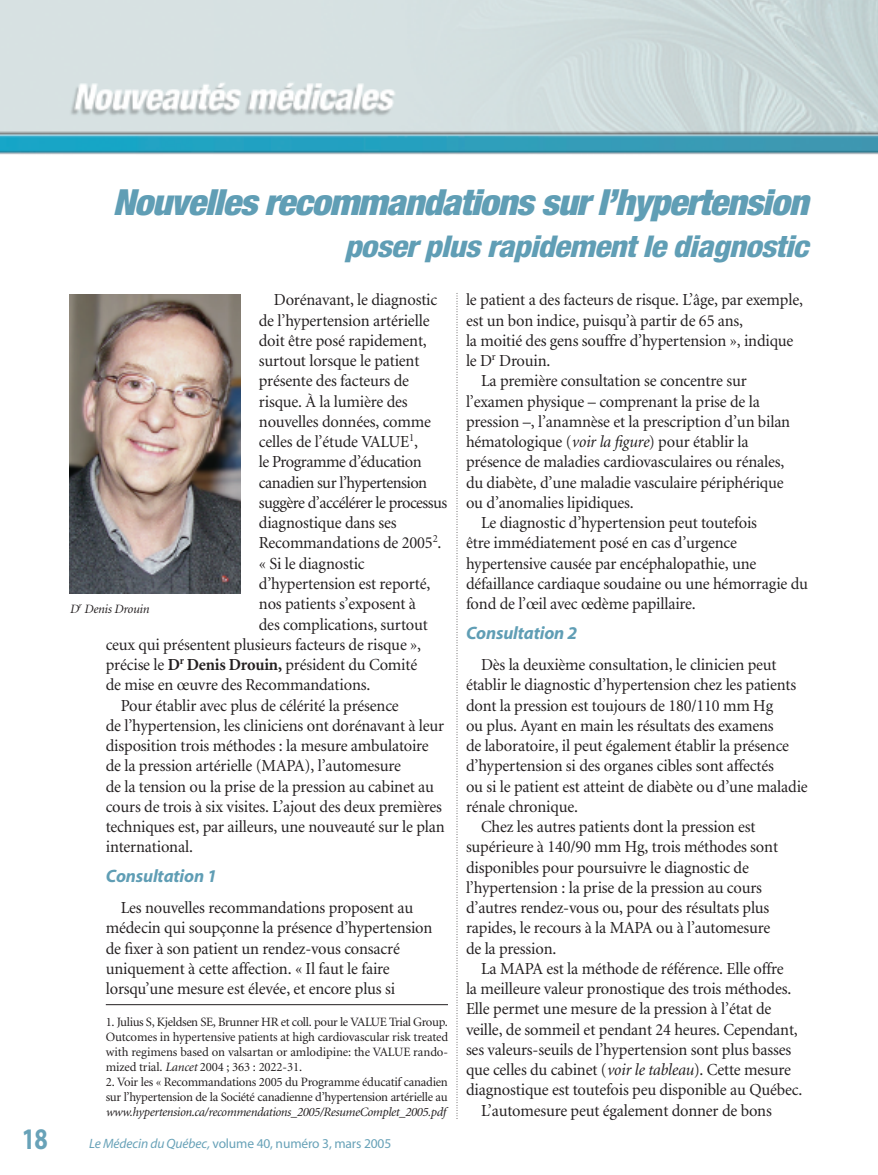
<style>
.page{position:relative;width:878px;height:1175px;background:#fff}
.page>*{position:absolute;margin:0;border:0;box-sizing:border-box;transform-origin:0 0}
.t1{font:italic 900 condensed 36px "Helvetica Neue";letter-spacing:-.025em;color:#609eb5;scale:1.05 1}
.t2{font:italic 800 condensed 30px "Helvetica Neue";letter-spacing:-.025em;color:#609eb5;scale:1.1 1}
.t3{font:700 30px "Myriad";color:#68a2b8;scale:.8 1}
.t4{font:italic 700 18px "Myriad";letter-spacing:-.01em;color:#609eb5}
.t5{font:16.8px/20.2px "Minion";letter-spacing:-.01em;color:#231f20}
.t6{font:16.8px "Minion";letter-spacing:-.03em;color:#231f20}
.t7{font:13.5px "Myriad";letter-spacing:-.01em;color:#68a2b8}
.t8{font:12.75px/15px "Minion";letter-spacing:-.02em;color:#231f20;text-align:justify}
.t9{font:italic 12.75px "Minion";letter-spacing:-.025em;color:#231f20}
.s1{font-weight:700}
.s2{font-style:italic}
</style>
<div class="page">
<img style="left:0;top:0;width:878px;height:155px">
<svg style="left:456px;top:293px;width:1px;height:826px"></svg>
<img style="left:70px;top:294px;width:171px;height:299px">
<hr style="left:106px;top:1004px;width:342px;height:1px;background:#231f20">
<h2 class="t3" style="left:22px;top:1127px;width:34px">18</h2>
<h1 class="t1" style="left:113px;top:189px;width:664px">Nouvelles recommandations sur l’hypertension</h1>
<h2 class="t2" style="left:344px;top:235px;width:423px">poser plus rapidement le diagnostic</h2>
<p class="t5" style="left:274px;top:291px;width:165px">Dorénavant, le diagnostic</p>
<p class="t5" style="left:259px;top:311px;width:172px">de l’hypertension artérielle</p>
<p class="t5" style="left:259px;top:332px;width:169px">doit être posé rapidement,</p>
<p class="t5" style="left:259px;top:352px;width:162px">surtout lorsque le patient</p>
<p class="t5" style="left:259px;top:372px;width:152px">présente des facteurs de</p>
<p class="t5" style="left:259px;top:392px;width:150px">risque. À la lumière des</p>
<p class="t5" style="left:259px;top:413px;width:174px">nouvelles données, comme</p>
<p class="t5" style="left:259px;top:433px;width:161px">celles de l’étude VALUE<sup>1</sup>,</p>
<p class="t6" style="left:259px;top:455px;width:164px">le Programme d’éducation</p>
<p class="t6" style="left:259px;top:476px;width:170px">canadien sur l’hypertension</p>
<p class="t6" style="left:259px;top:496px;width:190px">suggère d’accélérer le processus</p>
<p class="t5" style="left:259px;top:514px;width:139px">diagnostique dans ses</p>
<p class="t5" style="left:259px;top:534px;width:184px">Recommandations de 2005<sup>2</sup>.</p>
<p class="t5" style="left:259px;top:554px;width:107px">« Si le diagnostic</p>
<p class="t5" style="left:259px;top:575px;width:173px">d’hypertension est reporté,</p>
<p class="t5" style="left:259px;top:595px;width:159px">nos patients s’exposent à</p>
<p class="t5" style="left:259px;top:615px;width:170px">des complications, surtout</p>
<p class="t5" style="left:106px;top:635px;width:317px">ceux qui présentent plusieurs facteurs de risque »,</p>
<p class="t5" style="left:106px;top:656px;width:313px">précise le <span class="s1">D</span><sup>r</sup> <span class="s1">Denis Drouin,</span> président du Comité</p>
<p class="t5" style="left:106px;top:676px;width:266px">de mise en œuvre des Recommandations.</p>
<p class="t5" style="left:121px;top:696px;width:279px">Pour établir avec plus de célérité la présence</p>
<p class="t5" style="left:106px;top:716px;width:340px">de l’hypertension, les cliniciens ont dorénavant à leur</p>
<p class="t5" style="left:106px;top:737px;width:324px">disposition trois méthodes : la mesure ambulatoire</p>
<p class="t5" style="left:106px;top:757px;width:297px">de la pression artérielle (MAPA), l’automesure</p>
<p class="t5" style="left:106px;top:777px;width:330px">de la tension ou la prise de la pression au cabinet au</p>
<p class="t5" style="left:106px;top:797px;width:337px">cours de trois à six visites. L’ajout des deux premières</p>
<p class="t5" style="left:106px;top:818px;width:340px">techniques est, par ailleurs, une nouveauté sur le plan</p>
<p class="t5" style="left:106px;top:838px;width:89px">international.</p>
<p class="t4" style="left:106px;top:869px;width:113px">Consultation 1</p>
<p class="t5" style="left:106px;top:899px;width:328px;text-indent:15px">Les nouvelles recommandations proposent au médecin qui soupçonne la présence d’hypertension de fixer à son patient un rendez-vous consacré uniquement à cette affection. « Il faut le faire lorsqu’une mesure est élevée, et encore plus si</p>
<p class="t9" style="left:70px;top:604px;width:81px">D<sup>r</sup> Denis Drouin</p>
<p class="t8" style="left:106px;top:1015px;width:344px">1. Julius S, Kjeldsen SE, Brunner HR et coll. pour le VALUE Trial Group.<br>Outcomes in hypertensive patients at high cardiovascular risk treated with regimens based on valsartan or amlodipine: the VALUE rando&shy;mized trial. <span class="s2">Lancet</span> 2004 ; 363 : 2022-31.</p>
<p class="t8" style="left:106px;top:1075px;width:343px">2. Voir les « Recommandations 2005 du Programme éducatif canadien sur l’hypertension de la Société canadienne d’hypertension artérielle au</p>
<p class="t9" style="left:106px;top:1106px;width:341px">www.hypertension.ca/recommendations_2005/ResumeComplet_2005.pdf</p>
<p class="t7" style="left:89px;top:1138px;width:303px"><span class="s2">Le Médecin du Québec,</span> volume 40, numéro 3, mars 2005</p>
<p class="t5" style="left:466px;top:291px;width:338px">le patient a des facteurs de risque. L’âge, par exemple,</p>
<p class="t5" style="left:466px;top:311px;width:279px">est un bon indice, puisqu’à partir de 65 ans,</p>
<p class="t5" style="left:466px;top:332px;width:329px">la moitié des gens souffre d’hypertension », indique</p>
<p class="t5" style="left:466px;top:352px;width:86px">le D<sup>r</sup> Drouin.</p>
<p class="t5" style="left:481px;top:372px;width:267px">La première consultation se concentre sur</p>
<p class="t5" style="left:466px;top:392px;width:295px">l’examen physique – comprenant la prise de la</p>
<p class="t5" style="left:466px;top:413px;width:326px">pression –, l’anamnèse et la prescription d’un bilan</p>
<p class="t5" style="left:466px;top:433px;width:284px">hématologique (<span class="s2">voir la figure</span>) pour établir la</p>
<p class="t5" style="left:466px;top:453px;width:320px">présence de maladies cardiovasculaires ou rénales,</p>
<p class="t5" style="left:466px;top:473px;width:319px">du diabète, d’une maladie vasculaire périphérique</p>
<p class="t5" style="left:466px;top:494px;width:169px">ou d’anomalies lipidiques.</p>
<p class="t5" style="left:481px;top:514px;width:277px">Le diagnostic d’hypertension peut toutefois</p>
<p class="t5" style="left:466px;top:534px;width:272px">être immédiatement posé en cas d’urgence</p>
<p class="t5" style="left:466px;top:554px;width:292px">hypertensive causée par encéphalopathie, une</p>
<p class="t5" style="left:466px;top:575px;width:343px">défaillance cardiaque soudaine ou une hémorragie du</p>
<p class="t5" style="left:466px;top:595px;width:231px">fond de l’œil avec œdème papillaire.</p>
<p class="t4" style="left:466px;top:626px;width:113px">Consultation 2</p>
<p class="t5" style="left:481px;top:656px;width:297px">Dès la deuxième consultation, le clinicien peut</p>
<p class="t5" style="left:466px;top:676px;width:332px">établir le diagnostic d’hypertension chez les patients</p>
<p class="t5" style="left:466px;top:696px;width:309px">dont la pression est toujours de 180/110 mm Hg</p>
<p class="t5" style="left:466px;top:716px;width:309px">ou plus. Ayant en main les résultats des examens</p>
<p class="t5" style="left:466px;top:737px;width:324px">de laboratoire, il peut également établir la présence</p>
<p class="t5" style="left:466px;top:757px;width:309px">d’hypertension si des organes cibles sont affectés</p>
<p class="t5" style="left:466px;top:777px;width:343px">ou si le patient est atteint de diabète ou d’une maladie</p>
<p class="t5" style="left:466px;top:797px;width:113px">rénale chronique.</p>
<p class="t5" style="left:481px;top:818px;width:276px">Chez les autres patients dont la pression est</p>
<p class="t5" style="left:466px;top:838px;width:313px">supérieure à 140/90 mm Hg, trois méthodes sont</p>
<p class="t5" style="left:466px;top:858px;width:284px">disponibles pour poursuivre le diagnostic de</p>
<p class="t5" style="left:466px;top:878px;width:297px">l’hypertension : la prise de la pression au cours</p>
<p class="t5" style="left:466px;top:899px;width:305px">d’autres rendez-vous ou, pour des résultats plus</p>
<p class="t5" style="left:466px;top:919px;width:306px">rapides, le recours à la MAPA ou à l’automesure</p>
<p class="t5" style="left:466px;top:939px;width:92px">de la pression.</p>
<p class="t5" style="left:481px;top:959px;width:304px">La MAPA est la méthode de référence. Elle offre</p>
<p class="t5" style="left:466px;top:980px;width:327px">la meilleure valeur pronostique des trois méthodes.</p>
<p class="t5" style="left:466px;top:1000px;width:307px">Elle permet une mesure de la pression à l’état de</p>
<p class="t5" style="left:466px;top:1020px;width:333px">veille, de sommeil et pendant 24 heures. Cependant,</p>
<p class="t5" style="left:466px;top:1040px;width:327px">ses valeurs-seuils de l’hypertension sont plus basses</p>
<p class="t5" style="left:466px;top:1061px;width:326px">que celles du cabinet (<span class="s2">voir le tableau</span>). Cette mesure</p>
<p class="t5" style="left:466px;top:1081px;width:338px">diagnostique est toutefois peu disponible au Québec.</p>
<p class="t5" style="left:481px;top:1101px;width:292px">L’automesure peut également donner de bons</p>
</div>
